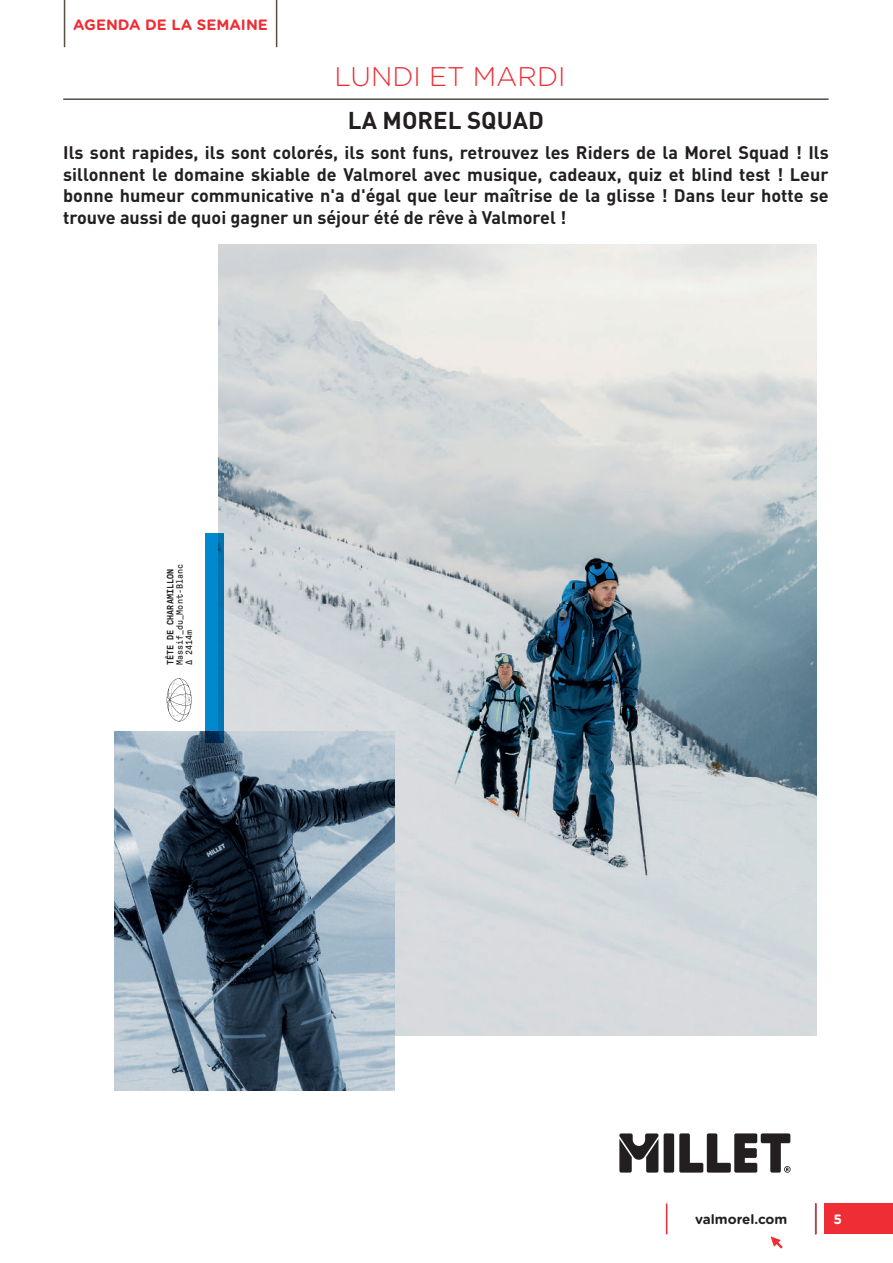
<style>
.page{position:relative;width:893px;height:1263px;background:#fff}
.page>*{position:absolute;margin:0;border:0;box-sizing:border-box;transform-origin:0 0}
.t1{font:300 27px "Gotham Rounded";color:#ee2d34}
.t2{font:700 24px "DIN Pro";color:#231f20}
.t3{font:700 18px/21.6px "DIN Pro";color:#231f20;text-align:justify}
.t4{font:700 15px "Gotham Rounded";color:#ee2d34}
.t5{font:700 13.5px "Gotham Rounded";color:#231f20}
.t6{font:700 13.5px "Gotham Rounded";color:#fff}
.t7{font:9.15px/9.1px "GT Pressura Mono";color:#231f20}
.t8{font:500 9.15px "GT Pressura Mono";color:#231f20}
</style>
<div class="page">
<div style="left:825px;top:1203px;width:68px;height:31px;background:#ee2d34"></div>
<hr style="left:666px;top:1203px;width:1px;height:31px;background:#ee2d34">
<hr style="left:815px;top:1203px;width:1px;height:31px;background:#ee2d34">
<svg style="left:771px;top:1236px;width:12px;height:12px"></svg>
<hr style="left:64px;top:0;width:1px;height:47px;background:#574e45">
<hr style="left:276px;top:0;width:1px;height:47px;background:#574e45">
<hr style="left:63px;top:98px;width:766px;height:2px;background:#574e45">
<img style="left:219px;top:244px;width:597px;height:791px">
<img style="left:114px;top:732px;width:281px;height:359px">
<svg style="left:167px;top:678px;width:25px;height:43px"></svg>
<svg style="left:619px;top:1133px;width:39px;height:39px"></svg>
<svg style="left:664px;top:1133px;width:127px;height:40px"></svg>
<svg style="left:205px;top:533px;width:19px;height:209px;background:#007dbf"></svg>
<p class="t4" style="left:73px;top:16px;width:196px">AGENDA DE LA SEMAINE</p>
<h1 class="t1" style="left:334px;top:61px;width:233px">LUNDI ET MARDI</h1>
<h2 class="t2" style="left:348px;top:106px;width:197px">LA MOREL SQUAD</h2>
<p class="t3" style="left:63px;top:142px;width:767px">Ils sont rapides, ils sont colorés, ils sont funs, retrouvez les Riders de la Morel Squad ! Ils sillonnent le domaine skiable de Valmorel avec musique, cadeaux, quiz et blind test ! Leur bonne humeur communicative n'a d'égal que leur maîtrise de la glisse ! Dans leur hotte se trouve aussi de quoi gagner un séjour été de rêve à Valmorel !</p>
<p class="t8" style="left:165px;top:665px;width:98px;rotate:-90deg">TÊTE DE CHARAMILLON</p>
<p class="t7" style="left:175px;top:665px;width:103px;rotate:-90deg">Massif_du_Mont-Blanc ∆ 2414m</p>
<p class="t5" style="left:695px;top:1213px;width:94px">valmorel.com</p>
<p class="t6" style="left:833px;top:1212px;width:10px">5</p>
</div>
